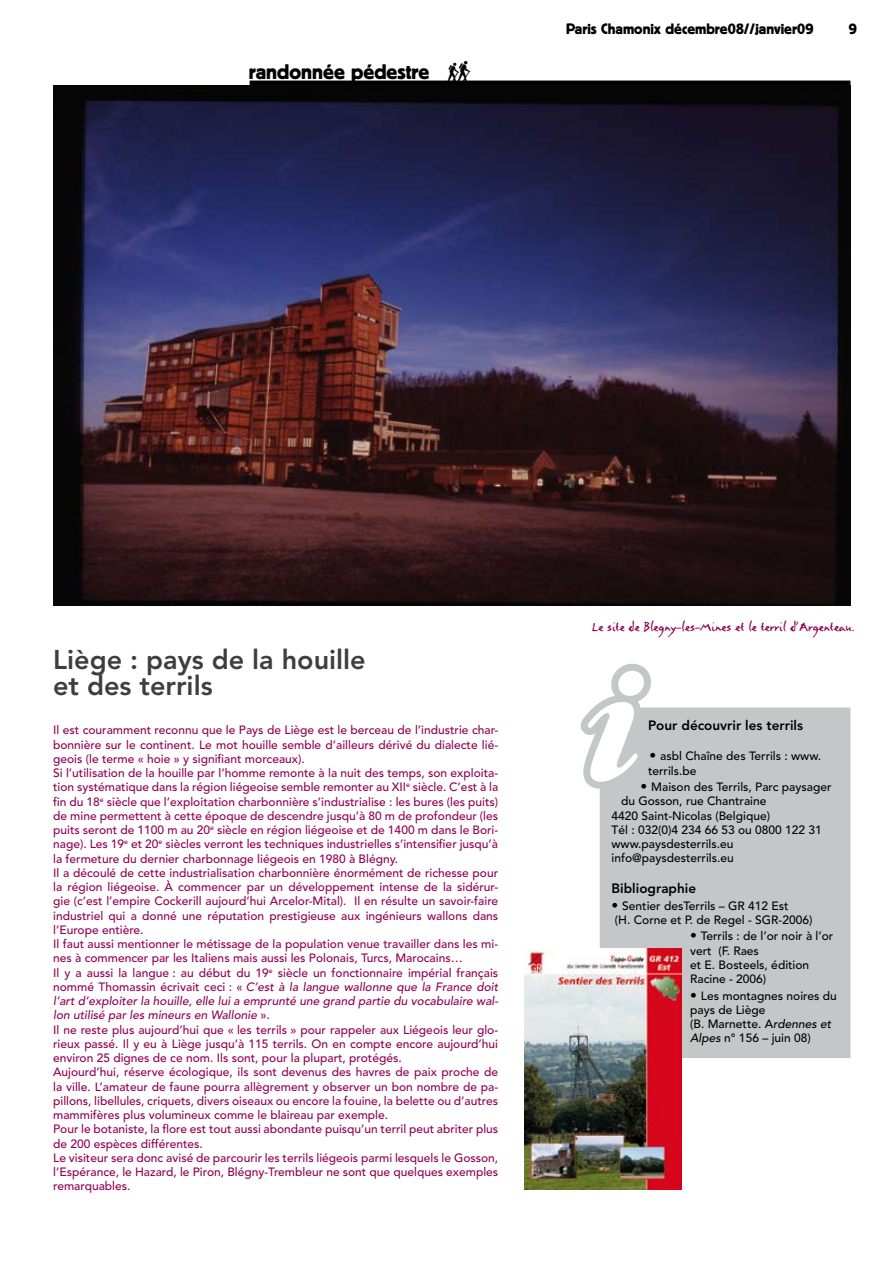
<style>
.page{position:relative;width:893px;height:1263px;background:#fff}
.page>*{position:absolute;margin:0;border:0;box-sizing:border-box;transform-origin:0 0}
.t1{font:169.35px "Carta";color:#fff}
.t2{font:800 27px/25.5px "Avenir";color:#3e3e40}
.t3{font:21px "Block BE";color:#000}
.t4{font:16.5px "Lettres Eclatees";color:#900054}
.t5{font:15px "Block BE";color:#000}
.t6{font:800 13.5px "Avenir";color:#000}
.t7{font:500 12px/14.2px "Avenir";color:#900054}
.t8{font:500 12px/14.2px "Avenir";color:#000}
.s1{font-style:italic}
.s2{font-weight:800;font-size:13.5px}
</style>
<div class="page">
<div style="left:250px;top:81px;width:600px;height:9px;background:#000"></div>
<img style="left:53px;top:85px;width:797px;height:520px">
<div style="left:605px;top:713px;width:240px;height:340px;background:#c5c6c8"></div>
<div style="left:600px;top:707px;width:250px;height:351px;border:10px solid #c5c6c8"></div>
<svg style="left:580px;top:663px;width:78px;height:133px"></svg>
<img style="left:524px;top:948px;width:158px;height:241px">
<svg style="left:448px;top:80px;width:22px;height:1px"></svg>
<h3 class="t3" style="left:249px;top:60px;width:182px">randonnée pédestre</h3>
<p class="t5" style="left:566px;top:20px;width:249px">Paris Chamonix décembre08//janvier09</p>
<h2 class="t2" style="left:53px;top:647px;width:314px">Liège : pays de la houille et des terrils</h2>
<p class="t7" style="left:53px;top:723px;width:447px">Il est couramment reconnu que le Pays de Liège est le berceau de l’industrie char&shy;bonnière sur le continent. Le mot houille semble d’ailleurs dérivé du dialecte lié&shy;geois (le terme « hoie » y signifiant morceaux).<br>Si l’utilisation de la houille par l’homme remonte à la nuit des temps, son exploita&shy;tion systématique dans la région liégeoise semble remonter au XII<sup>e</sup> siècle. C’est à la fin du 18<sup>e</sup> siècle que l’exploitation charbonnière s’industrialise : les bures (les puits) de mine permettent à cette époque de descendre jusqu’à 80 m de profondeur (les puits seront de 1100 m au 20<sup>e</sup> siècle en région liégeoise et de 1400 m dans le Bori&shy;nage). Les 19<sup>e</sup> et 20<sup>e</sup> siècles verront les techniques industrielles s’intensifier jusqu’à la fermeture du dernier charbonnage liégeois en 1980 à Blégny.<br>Il a découlé de cette industrialisation charbonnière énormément de richesse pour la région liégeoise. À commencer par un développement intense de la sidérur&shy;gie (c’est l’empire Cockerill aujourd’hui Arcelor-Mital). Il en résulte un savoir-faire industriel qui a donné une réputation prestigieuse aux ingénieurs wallons dans l’Europe entière.<br>Il faut aussi mentionner le métissage de la population venue travailler dans les mi&shy;nes à commencer par les Italiens mais aussi les Polonais, Turcs, Marocains…<br>Il y a aussi la langue : au début du 19<sup>e</sup> siècle un fonctionnaire impérial français nommé Thomassin écrivait ceci : « <span class="s1">C’est à la langue wallonne que la France doit l’art d’exploiter la houille, elle lui a emprunté une grand partie du vocabulaire wal&shy;lon utilisé par les mineurs en Wallonie</span> ».<br>Il ne reste plus aujourd’hui que « les terrils » pour rappeler aux Liégeois leur glo&shy;rieux passé. Il y eu à Liège jusqu’à 115 terrils. On en compte encore aujourd’hui environ 25 dignes de ce nom. Ils sont, pour la plupart, protégés.<br>Aujourd’hui, réserve écologique, ils sont devenus des havres de paix proche de la ville. L’amateur de faune pourra allègrement y observer un bon nombre de pa&shy;pillons, libellules, criquets, divers oiseaux ou encore la fouine, la belette ou d’autres mammifères plus volumineux comme le blaireau par exemple.<br>Pour le botaniste, la flore est tout aussi abondante puisqu’un terril peut abriter plus de 200 espèces différentes.<br>Le visiteur sera donc avisé de parcourir les terrils liégeois parmi lesquels le Gosson, l’Espérance, le Hazard, le Piron, Blégny-Trembleur ne sont que quelques exemples remarquables.</p>
<h3 class="t4" style="left:592px;top:618px;width:264px">Le site de Blegny-les-Mines et le terril d’Argenteau.</h3>
<h1 class="t1" style="left:588px;top:622px;width:59px">z</h1>
<p class="t6" style="left:648px;top:717px;width:157px">Pour découvrir les terrils</p>
<p class="t8" style="left:648px;top:749px;width:175px"><span class="s2">•</span> asbl Chaîne des Terrils : www. terrils.be</p>
<p class="t8" style="left:641px;top:780px;width:192px"><span class="s2">•</span> Maison des Terrils, Parc paysager</p>
<p class="t8" style="left:621px;top:794px;width:147px">du Gosson, rue Chantraine</p>
<p class="t8" style="left:611px;top:809px;width:160px">4420 Saint-Nicolas (Belgique)</p>
<p class="t8" style="left:611px;top:823px;width:212px">Tél : 032(0)4 234 66 53 ou 0800 122 31</p>
<p class="t8" style="left:611px;top:837px;width:123px">www.paysdesterrils.eu</p>
<p class="t8" style="left:611px;top:851px;width:124px">info@paysdesterrils.eu</p>
<p class="t6" style="left:611px;top:880px;width:86px">Bibliographie</p>
<p class="t8" style="left:611px;top:899px;width:202px"><span class="s2">•</span> Sentier desTerrils – GR 412 Est<br>(H. Corne et P. de Regel - SGR-2006)</p>
<p class="t8" style="left:690px;top:929px;width:145px"><span class="s2">•</span> Terrils : de l’or noir à l’or vert (F. Raes<br>et E. Bosteels, édition<br>Racine - 2006)</p>
<p class="t8" style="left:690px;top:989px;width:148px"><span class="s2">•</span> Les montagnes noires du pays de Liège<br>(B. Marnette. A<span class="s1">rdennes et<br>Alpes</span> n° 156 – juin 08)</p>
</div>
